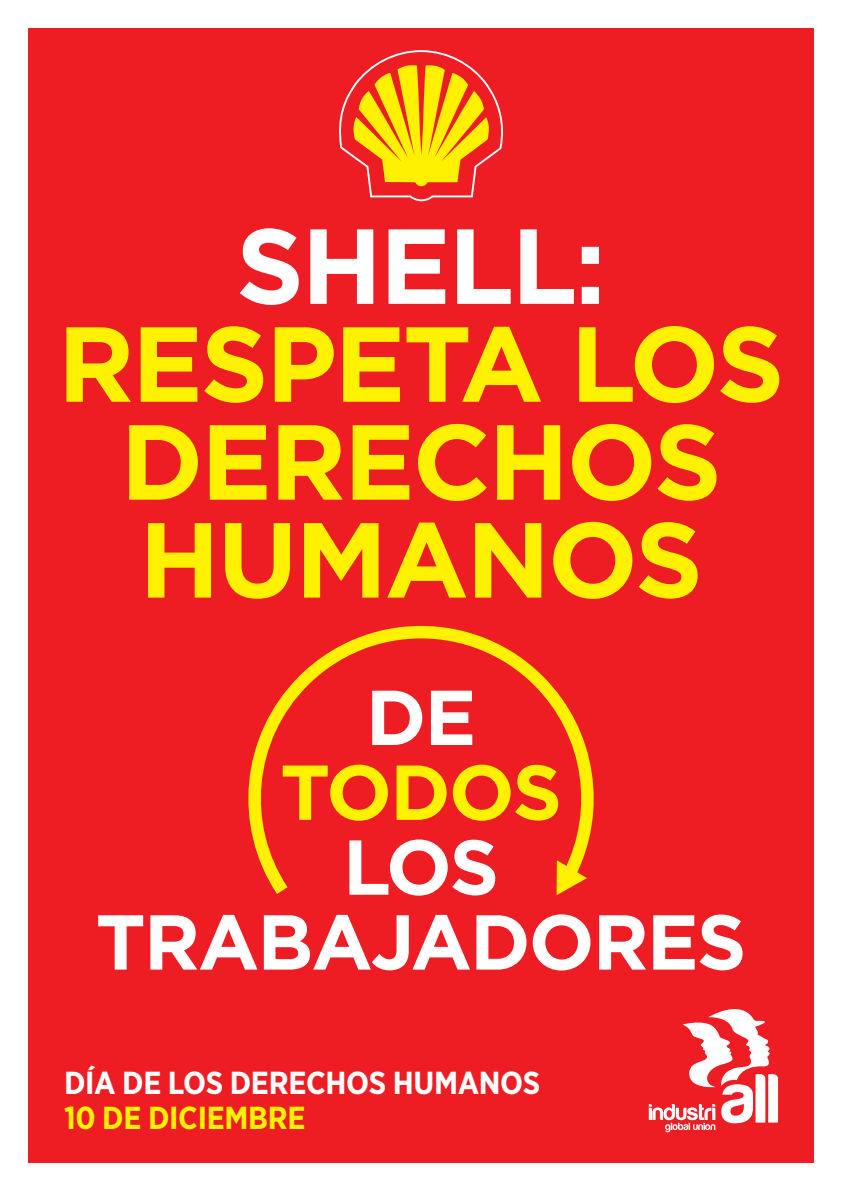
<style>
.page{position:relative;width:842px;height:1191px;background:#fff}
.page>*{position:absolute;margin:0;border:0;box-sizing:border-box;transform-origin:0 0}
.t1{font:700 106.4px/97.9px "Gotham";letter-spacing:-.025em;color:#fff101;text-align:center}
.t2{font:700 106.4px "Gotham";letter-spacing:-.025em;color:#fff}
.t3{font:700 77.6px/74.8px "Gotham";letter-spacing:-.025em;color:#fff;text-align:center}
.t4{font:700 77.6px "Gotham";letter-spacing:-.025em;color:#fff101}
.t5{font:700 31.8px "Gotham Narrow";letter-spacing:-.01em;color:#fff}
.t6{font:700 31.8px "Gotham Narrow";letter-spacing:-.01em;color:#fff101}
</style>
<div class="page">
<div style="left:31px;top:28px;width:780px;height:1134px;background:#ee1d23"></div>
<svg style="left:649px;top:1009px;width:129px;height:123px"></svg>
<svg style="left:339px;top:50px;width:164px;height:151px"></svg>
<svg style="left:248px;top:626px;width:346px;height:269px"></svg>
<svg style="left:557px;top:860px;width:30px;height:35px"></svg>
<p class="t2" style="left:236px;top:205px;width:372px">SHELL:</p>
<p class="t1" style="left:58px;top:312px;width:728px">RESPETA LOS<br>DERECHOS<br>HUMANOS</p>
<p class="t3" style="left:366px;top:678px;width:112px">DE</p>
<p class="t4" style="left:280px;top:747px;width:283px">TODOS</p>
<p class="t3" style="left:96px;top:828px;width:652px">LOS<br>TRABAJADORES</p>
<p class="t5" style="left:64px;top:1062px;width:478px">DÍA DE LOS DERECHOS HUMANOS</p>
<p class="t6" style="left:64px;top:1097px;width:243px">10 DE DICIEMBRE</p>
</div>
